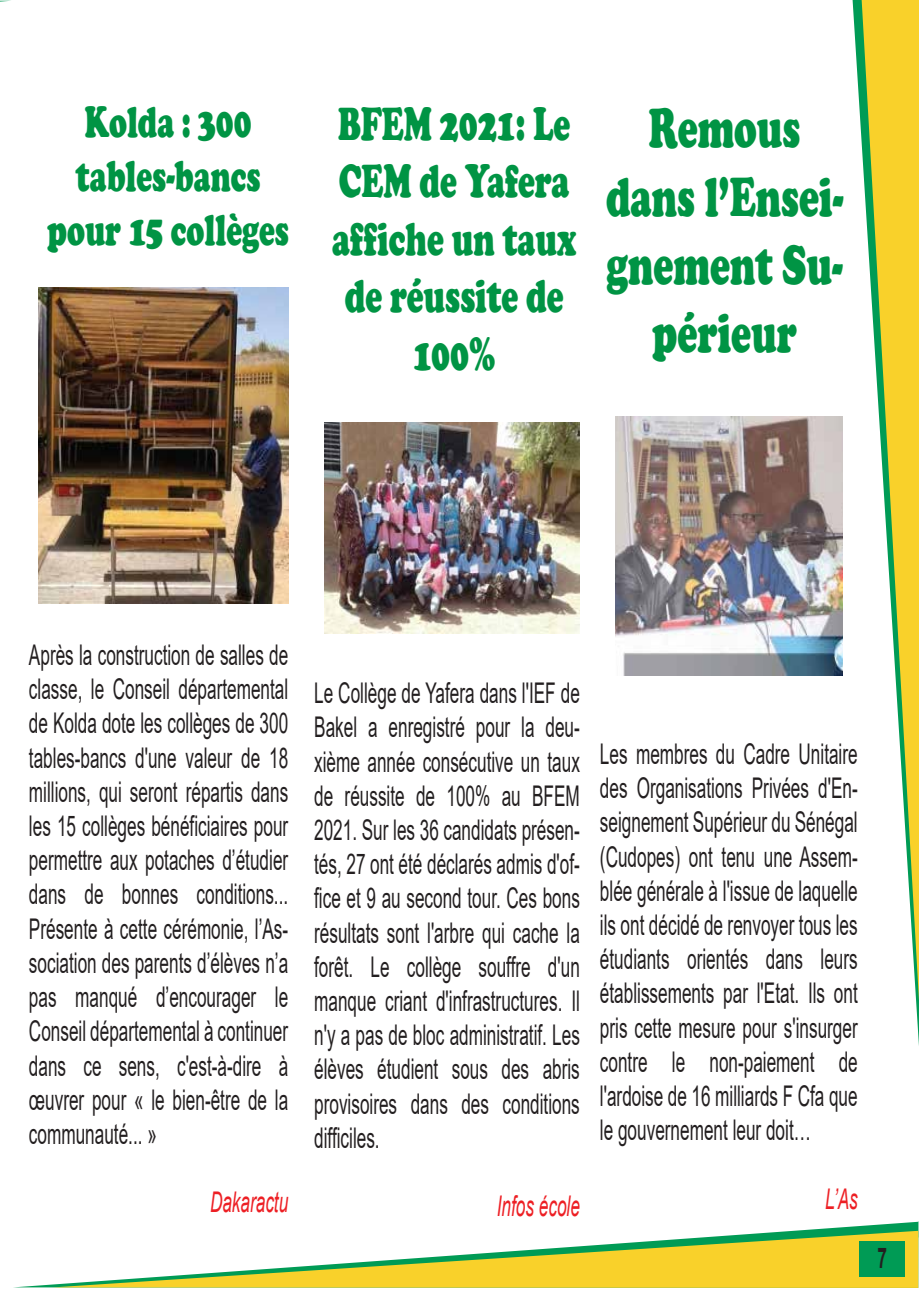
<style>
.page{position:relative;width:919px;height:1289px;background:#fff}
.page>*{position:absolute;margin:0;border:0;box-sizing:border-box;transform-origin:0 0}
.t1{font:900 57px/68.4px "Cooper";color:#009444;text-align:center;scale:.66 1}
.t2{font:900 48px/57.6px "Cooper";color:#009444;text-align:center;scale:.66 1}
.t3{font:900 45px/54px "Cooper";color:#009444;text-align:center;scale:.66 1}
.t4{font:28.5px/34.2px "Arial";color:#231f20;text-align:justify;scale:.6 1}
.t5{font:italic 28.5px "Arial";color:#ed1f24;scale:.6 1}
.t6{font:700 28.5px "Arial";color:#231f20;scale:.6 1}
</style>
<div class="page">
<svg style="left:19px;top:1221px;width:899px;height:66px"></svg>
<svg style="left:53px;top:1230px;width:865px;height:57px"></svg>
<svg style="left:852px;top:0;width:66px;height:1030px"></svg>
<svg style="left:861px;top:0;width:57px;height:1000px"></svg>
<div style="left:859px;top:1240px;width:45px;height:36px;background:#009b55"></div>
<img style="left:38px;top:287px;width:250px;height:317px">
<img style="left:325px;top:422px;width:255px;height:211px">
<img style="left:615px;top:417px;width:227px;height:258px">
<h3 class="t3" style="left:47px;top:95px;width:368px">Kolda : 300 tables-bancs pour 15 collèges</h3>
<h2 class="t2" style="left:332px;top:95px;width:371px">BFEM 2021: Le<br>CEM de Yafera affiche un taux de réussite de<br>100%</h2>
<h1 class="t1" style="left:606px;top:94px;width:361px">Remous dans l’Ensei&shy;gnement Su&shy;périeur</h1>
<p class="t4" style="left:29px;top:637px;width:433px">Après la construction de salles de classe, le Conseil départemental de Kolda dote les collèges de 300 tables-bancs d'une valeur de 18 millions, qui seront répartis dans les 15 collèges bénéficiaires pour permettre aux potaches d’étudier dans de bonnes conditions...<br>Présente à cette cérémonie, l’As&shy;sociation des parents d’élèves n’a pas manqué d’encourager le Conseil départemental à continuer dans ce sens, c'est-à-dire à œuvrer pour « le bien-être de la communauté... »</p>
<p class="t5" style="left:210px;top:1183px;width:132px">Dakaractu</p>
<p class="t4" style="left:314px;top:675px;width:444px">Le Collège de Yafera dans l'IEF de Bakel a enregistré pour la deu&shy;xième année consécutive un taux de réussite de 100% au BFEM 2021. Sur les 36 candidats présen&shy;tés, 27 ont été déclarés admis d'of&shy;fice et 9 au second tour. Ces bons résultats sont l'arbre qui cache la forêt. Le collège souffre d'un manque criant d'infrastructures. Il n'y a pas de bloc administratif. Les élèves étudient sous des abris provisoires dans des conditions difficiles.</p>
<p class="t5" style="left:497px;top:1187px;width:140px">Infos école</p>
<p class="t4" style="left:600px;top:736px;width:431px">Les membres du Cadre Unitaire des Organisations Privées d'En&shy;seignement Supérieur du Sénégal (Cudopes) ont tenu une Assem&shy;blée générale à l'issue de laquelle ils ont décidé de renvoyer tous les étudiants orientés dans leurs établissements par l'Etat. Ils ont pris cette mesure pour s'insurger contre le non-paiement de l'ardoise de 16 milliards F Cfa que le gouvernement leur doit…</p>
<p class="t5" style="left:825px;top:1180px;width:56px">L’As</p>
<p class="t6" style="left:877px;top:1237px;width:17px">7</p>
</div>
